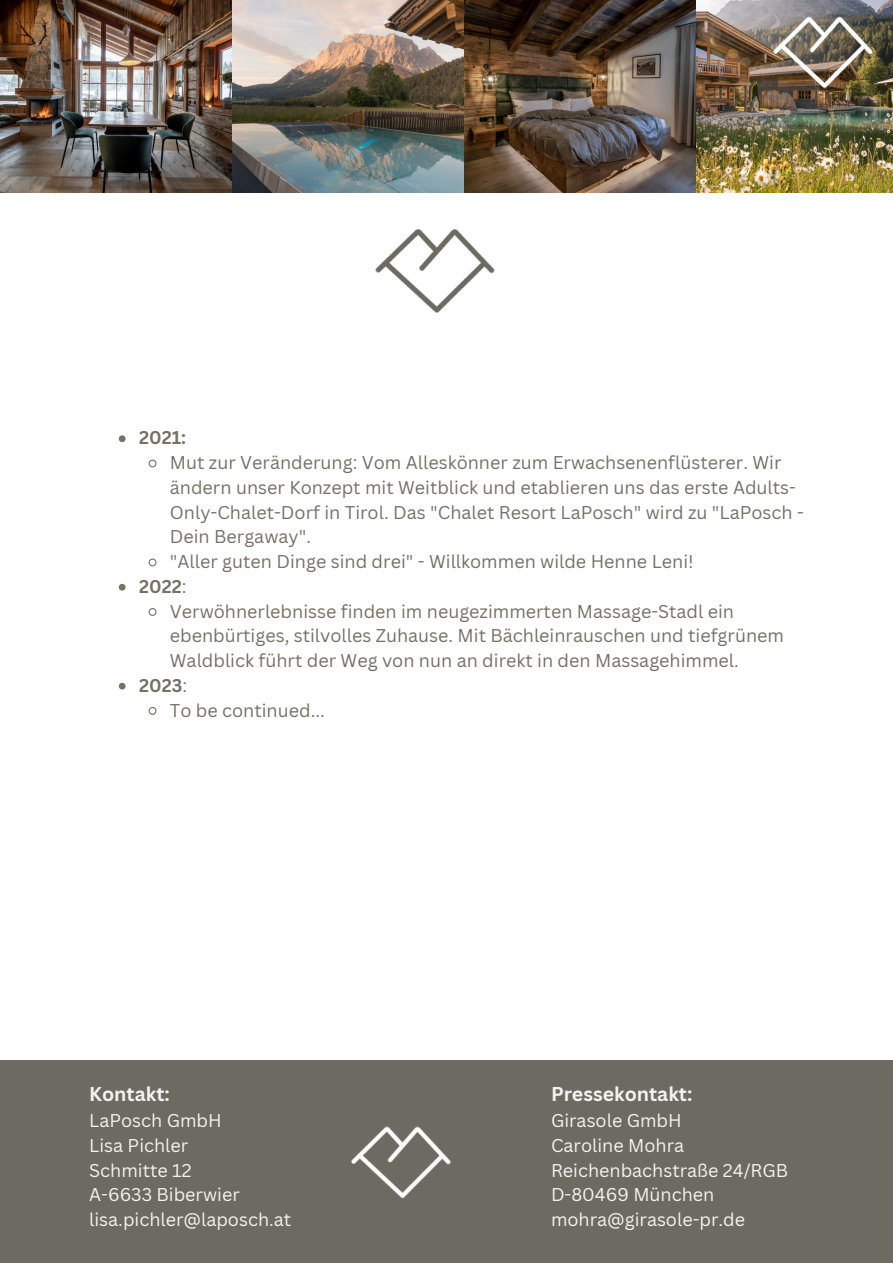
<style>
.page{position:relative;width:893px;height:1264px;background:#fff}
.page>*{position:absolute;margin:0;border:0;box-sizing:border-box;transform-origin:0 0}
.t1{font:700 19.5px "Canva Sans";color:#f3f3f1}
.t2{font:18px "Canva Sans";color:#767165}
.t3{font:18px/24.8px "Canva Sans";color:#f3f3f1}
.t4{font:700 18px "Canva Sans";color:#767165}
.s1{font-weight:400}
</style>
<div class="page">
<img style="left:375px;top:229px;width:120px;height:84px">
<div style="left:0;top:1059px;width:892px;height:203px;background:#6b6b62"></div>
<img style="left:351px;top:1126px;width:100px;height:73px">
<svg style="left:119px;top:435px;width:6px;height:7px"></svg>
<svg style="left:148px;top:459px;width:9px;height:9px"></svg>
<svg style="left:148px;top:558px;width:9px;height:9px"></svg>
<svg style="left:119px;top:584px;width:6px;height:6px"></svg>
<svg style="left:148px;top:608px;width:9px;height:8px"></svg>
<svg style="left:119px;top:682px;width:6px;height:7px"></svg>
<svg style="left:148px;top:707px;width:9px;height:8px"></svg>
<img style="left:0;top:0;width:697px;height:192px">
<img style="left:697px;top:0;width:195px;height:192px">
<img style="left:772px;top:15px;width:101px;height:75px">
<p class="t4" style="left:139px;top:425px;width:48px">2021:</p>
<p class="t2" style="left:170px;top:450px;width:613px">Mut zur Veränderung: Vom Alleskönner zum Erwachsenenflüsterer. Wir</p>
<p class="t2" style="left:170px;top:474px;width:627px">ändern unser Konzept mit Weitblick und etablieren uns das erste Adults-</p>
<p class="t2" style="left:170px;top:499px;width:635px">Only-Chalet-Dorf in Tirol. Das "Chalet Resort LaPosch" wird zu "LaPosch -</p>
<p class="t2" style="left:170px;top:524px;width:143px">Dein Bergaway".</p>
<p class="t2" style="left:170px;top:549px;width:525px">"Aller guten Dinge sind drei" - Willkommen wilde Henne Leni!</p>
<p class="t4" style="left:139px;top:573px;width:49px">2022<span class="s1">:</span></p>
<p class="t2" style="left:170px;top:598px;width:565px">Verwöhnerlebnisse finden im neugezimmerten Massage-Stadl ein</p>
<p class="t2" style="left:170px;top:623px;width:615px">ebenbürtiges, stilvolles Zuhause. Mit Bächleinrauschen und tiefgrünem</p>
<p class="t2" style="left:170px;top:648px;width:570px">Waldblick führt der Weg von nun an direkt in den Massagehimmel.</p>
<p class="t4" style="left:139px;top:672px;width:49px">2023<span class="s1">:</span></p>
<p class="t2" style="left:170px;top:697px;width:156px">To be continued...</p>
<p class="t1" style="left:89px;top:1080px;width:82px">Kontakt:</p>
<p class="t3" style="left:89px;top:1107px;width:203px">LaPosch GmbH<br>Lisa Pichler<br>Schmitte 12<br>A-6633 Biberwier lisa.pichler@laposch.at</p>
<p class="t1" style="left:551px;top:1080px;width:143px">Pressekontakt:</p>
<p class="t3" style="left:551px;top:1107px;width:239px">Girasole GmbH<br>Caroline Mohra<br>Reichenbachstraße 24/RGB<br>D-80469 München mohra@girasole-pr.de</p>
</div>
